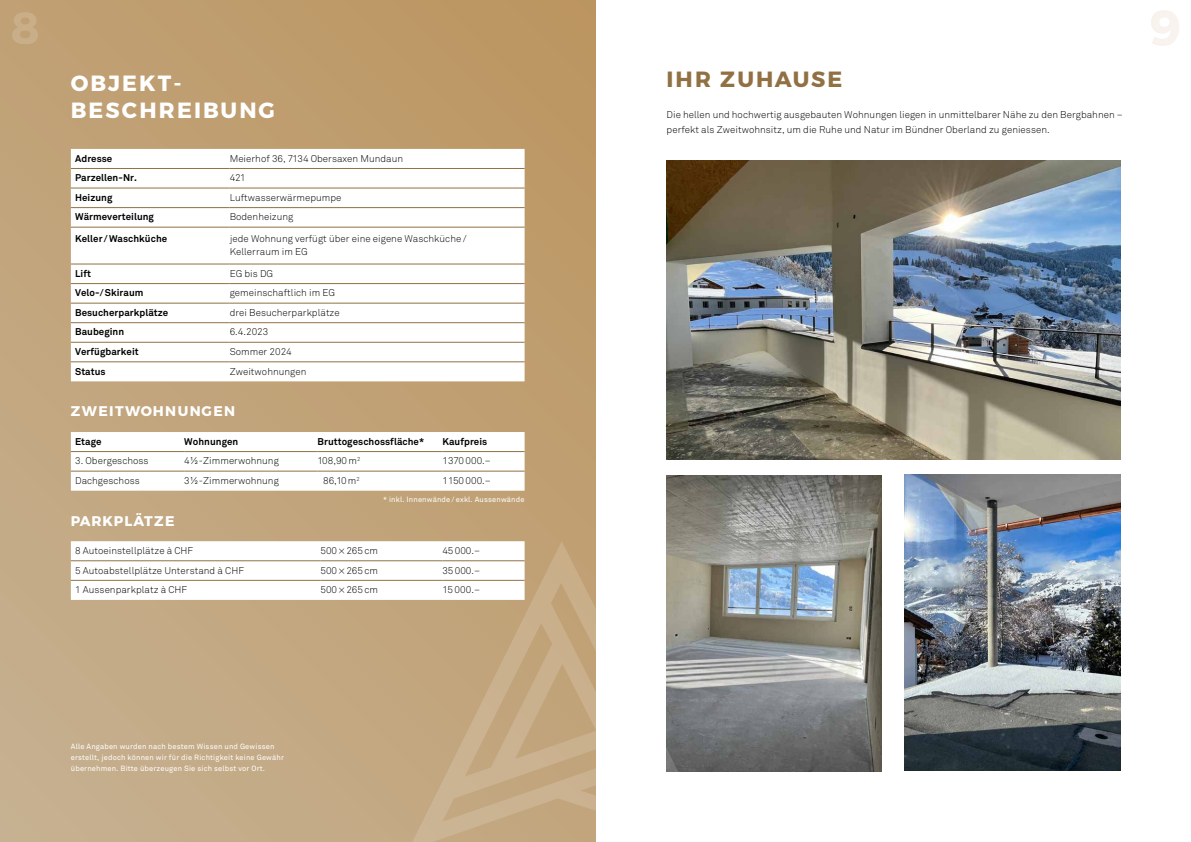
<style>
.page{position:relative;width:1191px;height:842px;background:#fff}
.page>*{position:absolute;margin:0;border:0;box-sizing:border-box;transform-origin:0 0}
.t1{font:700 22px/27px "Montserrat";letter-spacing:.1em;color:#fff}
.t2{font:700 22px "Montserrat";letter-spacing:.1em;color:#917143}
.t3{font:700 14px "Montserrat";letter-spacing:.1em;color:#fff}
.t4{font:700 14px "Montserrat";letter-spacing:.06em;color:#fff}
.t5{font:300 9.8px/15.6px "Akkurat";letter-spacing:.005em;color:#000}
.t6{font:700 9.8px "Akkurat";letter-spacing:.005em;color:#000}
.t7{font:7.5px/10.7px "Akkurat";letter-spacing:.02em;color:#fff}
</style>
<div class="page">
<img style="left:666px;top:160px;width:454px;height:300px">
<img style="left:666px;top:475px;width:216px;height:296px">
<img style="left:904px;top:475px;width:216px;height:296px">
<div style="left:0;top:0;width:595px;height:842px;background:linear-gradient(to bottom,#be9a6a,#c5ae8c)"></div>
<svg style="left:71px;top:149px;width:453px;height:232px"></svg>
<hr style="left:71px;top:168px;width:159px;height:1px;background:#917143">
<hr style="left:230px;top:168px;width:294px;height:1px;background:#917143">
<hr style="left:71px;top:188px;width:159px;height:1px;background:#917143">
<hr style="left:230px;top:188px;width:294px;height:1px;background:#917143">
<hr style="left:71px;top:207px;width:159px;height:1px;background:#917143">
<hr style="left:230px;top:207px;width:294px;height:1px;background:#917143">
<hr style="left:71px;top:227px;width:159px;height:1px;background:#917143">
<hr style="left:230px;top:227px;width:294px;height:1px;background:#917143">
<hr style="left:71px;top:264px;width:159px;height:1px;background:#917143">
<hr style="left:230px;top:264px;width:294px;height:1px;background:#917143">
<hr style="left:71px;top:283px;width:159px;height:1px;background:#917143">
<hr style="left:230px;top:283px;width:294px;height:1px;background:#917143">
<hr style="left:71px;top:303px;width:159px;height:1px;background:#917143">
<hr style="left:230px;top:303px;width:294px;height:1px;background:#917143">
<hr style="left:71px;top:322px;width:159px;height:1px;background:#917143">
<hr style="left:230px;top:322px;width:294px;height:1px;background:#917143">
<hr style="left:71px;top:342px;width:159px;height:1px;background:#917143">
<hr style="left:230px;top:342px;width:294px;height:1px;background:#917143">
<hr style="left:71px;top:362px;width:159px;height:1px;background:#917143">
<hr style="left:230px;top:362px;width:294px;height:1px;background:#917143">
<svg style="left:71px;top:432px;width:453px;height:59px"></svg>
<hr style="left:71px;top:451px;width:113px;height:1px;background:#917143">
<hr style="left:184px;top:451px;width:133px;height:1px;background:#917143">
<hr style="left:317px;top:451px;width:125px;height:1px;background:#917143">
<hr style="left:442px;top:451px;width:82px;height:1px;background:#917143">
<hr style="left:71px;top:471px;width:113px;height:1px;background:#917143">
<hr style="left:184px;top:471px;width:133px;height:1px;background:#917143">
<hr style="left:317px;top:471px;width:125px;height:1px;background:#917143">
<hr style="left:442px;top:471px;width:82px;height:1px;background:#917143">
<svg style="left:71px;top:541px;width:337px;height:59px"></svg>
<hr style="left:71px;top:560px;width:249px;height:1px;background:#917143">
<hr style="left:320px;top:560px;width:122px;height:1px;background:#917143">
<hr style="left:71px;top:580px;width:249px;height:1px;background:#917143">
<hr style="left:320px;top:580px;width:122px;height:1px;background:#917143">
<svg style="left:408px;top:541px;width:310px;height:301px"></svg>
<h1 class="t1" style="left:71px;top:68px;width:205px">OBJEKT-<br>BESCHREIBUNG</h1>
<p class="t6" style="left:75px;top:152px;width:39px">Adresse</p>
<p class="t5" style="left:230px;top:150px;width:175px">Meierhof 36, 7134 Obersaxen Mundaun</p>
<p class="t6" style="left:75px;top:172px;width:63px">Parzellen-Nr.</p>
<p class="t5" style="left:230px;top:170px;width:18px">421</p>
<p class="t6" style="left:75px;top:191px;width:39px">Heizung</p>
<p class="t5" style="left:230px;top:190px;width:113px">Luftwasserwärmepumpe</p>
<p class="t6" style="left:75px;top:211px;width:80px">Wärmeverteilung</p>
<p class="t5" style="left:230px;top:209px;width:65px">Bodenheizung</p>
<p class="t6" style="left:75px;top:232px;width:94px">Keller/Waschküche</p>
<p class="t5" style="left:230px;top:232px;width:238px;line-height:13.5px">jede Wohnung verfügt über eine eigene Waschküche /<br>Kellerraum im EG</p>
<p class="t6" style="left:75px;top:267px;width:17px">Lift</p>
<p class="t5" style="left:230px;top:266px;width:45px">EG bis DG</p>
<p class="t6" style="left:75px;top:287px;width:70px">Velo-/Skiraum</p>
<p class="t5" style="left:230px;top:285px;width:107px">gemeinschaftlich im EG</p>
<p class="t6" style="left:75px;top:306px;width:95px">Besucherparkplätze</p>
<p class="t5" style="left:230px;top:305px;width:112px">drei Besucherparkplätze</p>
<p class="t6" style="left:75px;top:326px;width:51px">Baubeginn</p>
<p class="t5" style="left:230px;top:324px;width:40px">6.4.2023</p>
<p class="t6" style="left:75px;top:345px;width:65px">Verfügbarkeit</p>
<p class="t5" style="left:230px;top:344px;width:64px">Sommer 2024</p>
<p class="t6" style="left:75px;top:365px;width:32px">Status</p>
<p class="t5" style="left:230px;top:363px;width:78px">Zweitwohnungen</p>
<h2 class="t3" style="left:71px;top:400px;width:166px">ZWEITWOHNUNGEN</h2>
<p class="t6" style="left:75px;top:435px;width:28px">Etage</p>
<p class="t6" style="left:184px;top:435px;width:56px">Wohnungen</p>
<p class="t6" style="left:317px;top:435px;width:108px">Bruttogeschossfläche*</p>
<p class="t6" style="left:442px;top:435px;width:46px">Kaufpreis</p>
<p class="t5" style="left:75px;top:453px;width:75px">3. Obergeschoss</p>
<p class="t5" style="left:184px;top:453px;width:96px">4½-Zimmerwohnung</p>
<p class="t5" style="left:317px;top:453px;width:44px">108,90m<sup>2</sup></p>
<p class="t5" style="left:442px;top:453px;width:50px">1370000.–</p>
<p class="t5" style="left:75px;top:473px;width:66px">Dachgeschoss</p>
<p class="t5" style="left:184px;top:473px;width:96px">3½-Zimmerwohnung</p>
<p class="t5" style="left:323px;top:473px;width:38px">86,10m<sup>2</sup></p>
<p class="t5" style="left:442px;top:473px;width:50px">1150000.–</p>
<h2 class="t4" style="left:71px;top:509px;width:105px">PARKPLÄTZE</h2>
<p class="t7" style="left:383px;top:495px;width:143px">* inkl. Innenwände / exkl. Aussenwände</p>
<p class="t5" style="left:75px;top:543px;width:120px">8 Autoeinstellplätze à CHF</p>
<p class="t5" style="left:320px;top:543px;width:59px">500×265cm</p>
<p class="t5" style="left:442px;top:543px;width:39px">45000.–</p>
<p class="t5" style="left:75px;top:562px;width:170px">5 Autoabstellplätze Unterstand à CHF</p>
<p class="t5" style="left:320px;top:562px;width:59px">500×265cm</p>
<p class="t5" style="left:442px;top:562px;width:39px">35000.–</p>
<p class="t5" style="left:75px;top:582px;width:114px">1 Aussenparkplatz à CHF</p>
<p class="t5" style="left:320px;top:582px;width:59px">500×265cm</p>
<p class="t5" style="left:442px;top:582px;width:39px">15 000.–</p>
<p class="t7" style="left:71px;top:741px;width:215px">Alle Angaben wurden nach bestem Wissen und Gewissen erstellt, jedoch können wir für die Richtigkeit keine Gewähr übernehmen. Bitte überzeugen Sie sich selbst vor Ort.</p>
<h1 class="t2" style="left:666px;top:61px;width:177px">IHR ZUHAUSE</h1>
<p class="t5" style="left:666px;top:106px;width:458px">Die hellen und hochwertig ausgebauten Wohnungen liegen in unmittelbarer Nähe zu den Bergbahnen – perfekt als Zweitwohnsitz, um die Ruhe und Natur im Bündner Oberland zu geniessen.</p>
</div>
